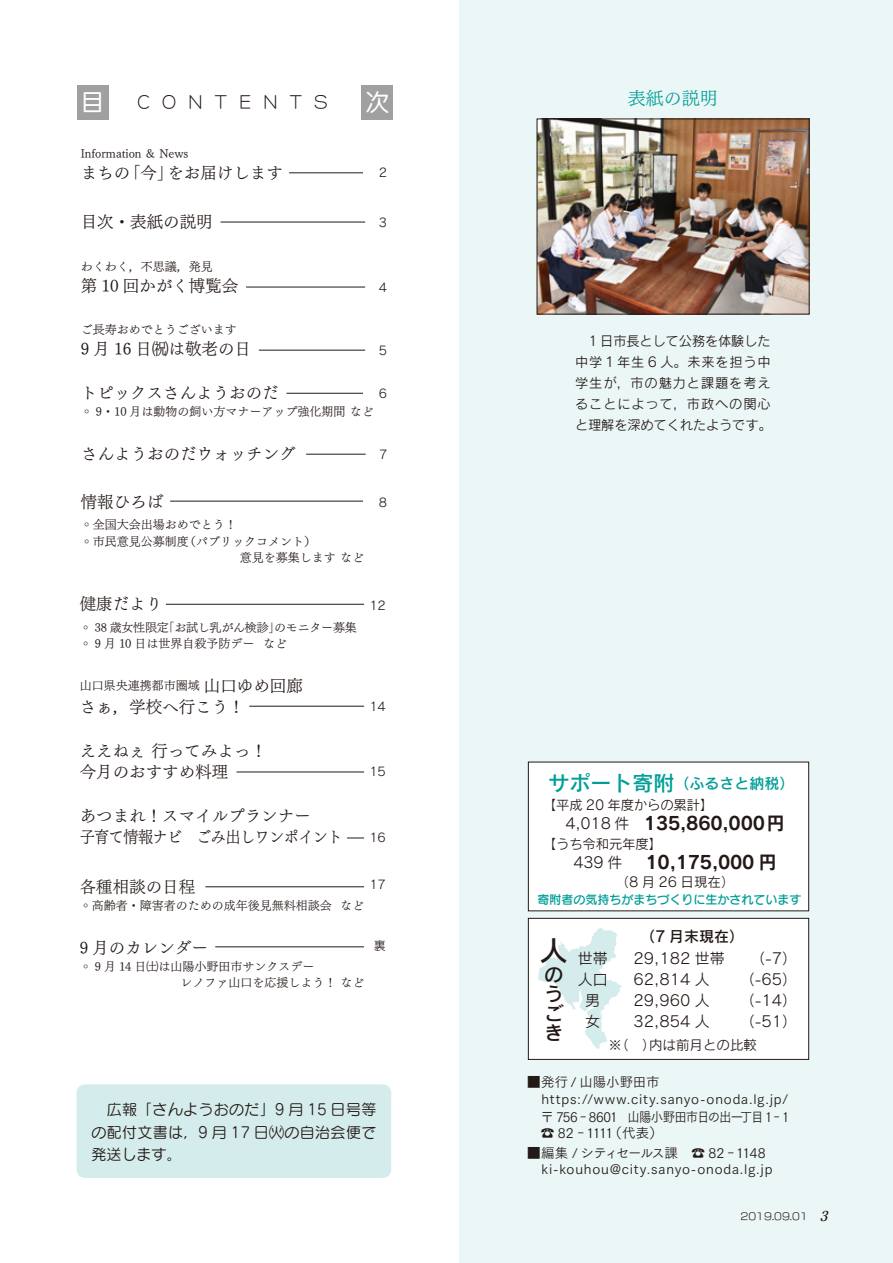
<style>
.page{position:relative;width:893px;height:1263px;background:#fff}
.page>*{position:absolute;margin:0;border:0;box-sizing:border-box;transform-origin:0 0}
.t1{font:28.5px "Rodin Pro N DB";color:#231916}
.t2{font:24px "Anito Std M";color:#fff}
.t3{font:19.5px/19.5px "Rodin Pro N DB";color:#231916}
.t4{font:18px "Rodin Pro B";letter-spacing:-.01em;color:#231916}
.t5{font:18px "Tsuku Min Pro LB";color:#009e97}
.t6{font:16.5px "Tsuku Min Pro LB";color:#231916}
.t7{font:16.5px "Tsuku Min Pro LB";letter-spacing:-.04em;color:#231916;scale:.92 1}
.t8{font:16.5px "Anito Std L";letter-spacing:.735em;color:#231916}
.t9{font:15px "Rodin Pro N M";color:#231916}
.t10{font:15px/22.5px "Seurat Pro M";letter-spacing:.025em;color:#231916;text-align:justify}
.t11{font:15px "Rodin Pro N DB";color:#009e97}
.t12{font:15px "Rodin Pro N DB";color:#231916}
.t13{font:15px "Rodin Pro M";color:#231916}
.t14{font:13.5px/21px "Rodin Pro M";color:#231916;text-align:justify}
.t15{font:13.5px "Tsuku Go Pro R";letter-spacing:.06em;color:#231916}
.t16{font:13.5px "Tsuku Go Pro R";letter-spacing:-.065em;color:#231916;scale:.96 1}
.t17{font:13.5px "Tsuku Go Pro R";letter-spacing:-.08em;color:#231916}
.t18{font:13.5px "Tsuku Go Pro R";letter-spacing:.03em;color:#231916}
.t19{font:13.5px "Rodin Pro N M";color:#231916}
.t20{font:13.5px "Tsuku Go Pro R";letter-spacing:-.015em;color:#231916}
.t21{font:12px "Tsuku Min Pro LB";color:#231916}
.t22{font:12px "Tsuku Min Pro LB";letter-spacing:-.02em;color:#231916}
.t23{font:12px "Seurat Pro N DB";color:#009e97}
.t24{font:12px "Rodin Pro M";color:#231916}
.t25{font:9.75px "New Rodin Pro M";color:#231916}
.s1{font-size:16.5px}
.s2{font-size:21px}
.s3{font-family:"Rodin Pro M";font-size:15px}
.s4{font-family:"Matisse Eleganto Pro B";font-style:italic;font-size:13.5px}
</style>
<div class="page">
<div style="left:459px;top:0;width:434px;height:1263px;background:#ebf6f6"></div>
<div style="left:528px;top:918px;width:281px;height:141px;background:#fff"></div>
<div style="left:528px;top:918px;width:281px;height:142px;border:1px solid #231916"></div>
<div style="left:528px;top:762px;width:281px;height:149px;background:#fff"></div>
<div style="left:528px;top:762px;width:281px;height:149px;border:1px solid #231916"></div>
<img style="left:539px;top:121px;width:268px;height:191px">
<hr style="left:249px;top:706px;width:115px;height:1px;background:#231916">
<svg style="left:538px;top:928px;width:84px;height:121px"></svg>
<div style="left:77px;top:85px;width:31px;height:34px;background:#a0a0a1"></div>
<div style="left:361px;top:85px;width:32px;height:34px;background:#a0a0a1"></div>
<hr style="left:166px;top:604px;width:198px;height:1px;background:#231916">
<hr style="left:205px;top:886px;width:159px;height:1px;background:#231916">
<hr style="left:215px;top:946px;width:149px;height:1px;background:#231916">
<svg style="left:347px;top:838px;width:17px;height:1px"></svg>
<hr style="left:237px;top:772px;width:127px;height:1px;background:#231916">
<hr style="left:221px;top:222px;width:144px;height:1px;background:#231916">
<hr style="left:246px;top:287px;width:119px;height:1px;background:#231916">
<hr style="left:259px;top:350px;width:106px;height:1px;background:#231916">
<hr style="left:170px;top:501px;width:193px;height:1px;background:#231916">
<hr style="left:289px;top:173px;width:74px;height:1px;background:#231916">
<hr style="left:286px;top:393px;width:77px;height:1px;background:#231916">
<div style="left:77px;top:1084px;width:314px;height:94px;background:#d4eceb;border-radius:9px"></div>
<hr style="left:306px;top:454px;width:60px;height:1px;background:#231916">
<p class="t2" style="left:80px;top:87px;width:26px">目</p>
<p class="t8" style="left:137px;top:91px;width:192px">CONTENTS</p>
<p class="t2" style="left:365px;top:87px;width:25px">次</p>
<p class="t21" style="left:81px;top:143px;width:109px">Information &amp; News</p>
<p class="t6" style="left:81px;top:158px;width:204px">まちの「今」をお届けします</p>
<p class="t24" style="left:379px;top:165px;width:10px">2</p>
<p class="t6" style="left:81px;top:207px;width:134px">目次・表紙の説明</p>
<p class="t24" style="left:379px;top:214px;width:10px">3</p>
<p class="t21" style="left:81px;top:256px;width:134px">わくわく，不思議，発見</p>
<p class="t6" style="left:81px;top:270px;width:159px">第 10 回かがく博覧会</p>
<p class="t21" style="left:81px;top:319px;width:158px">ご長寿おめでとうございます</p>
<p class="t6" style="left:81px;top:334px;width:172px">9 月 16 日㈷は敬老の日</p>
<p class="t24" style="left:379px;top:279px;width:10px">4</p>
<p class="t24" style="left:379px;top:342px;width:10px">5</p>
<p class="t6" style="left:81px;top:378px;width:200px">トピックスさんようおのだ</p>
<p class="t21" style="left:81px;top:401px;width:295px">◦ 9・10 月は動物の飼い方マナーアップ強化期間 など</p>
<p class="t24" style="left:379px;top:385px;width:10px">6</p>
<p class="t6" style="left:81px;top:439px;width:216px">さんようおのだウォッチング</p>
<p class="t24" style="left:379px;top:446px;width:10px">7</p>
<p class="t6" style="left:81px;top:487px;width:84px">情報ひろば</p>
<p class="t21" style="left:81px;top:514px;width:158px">◦全国大会出場おめでとう！</p>
<p class="t21" style="left:81px;top:530px;width:237px">◦市民意見公募制度（パブリックコメント）</p>
<p class="t21" style="left:228px;top:547px;width:138px">　意見を募集します など</p>
<p class="t24" style="left:379px;top:495px;width:10px">8</p>
<p class="t6" style="left:80px;top:589px;width:84px">健康だより</p>
<p class="t22" style="left:80px;top:616px;width:279px">◦ 38 歳女性限定「お試し乳がん検診」のモニター募集</p>
<p class="t21" style="left:80px;top:633px;width:209px">◦ 9 月 10 日は世界自殺予防デー など</p>
<p class="t24" style="left:369px;top:598px;width:18px">12</p>
<p class="t21" style="left:80px;top:675px;width:225px">山口県央連携都市圏域 <span class="s1">山口ゆめ回廊</span></p>
<p class="t6" style="left:80px;top:692px;width:166px">さぁ，学校へ行こう！</p>
<p class="t24" style="left:369px;top:698px;width:18px">14</p>
<p class="t6" style="left:80px;top:736px;width:189px">ええねぇ 行ってみよっ！</p>
<p class="t6" style="left:80px;top:757px;width:150px">今月のおすすめ料理</p>
<p class="t24" style="left:369px;top:764px;width:18px">15</p>
<p class="t6" style="left:80px;top:801px;width:232px">あつまれ！スマイルプランナー</p>
<p class="t7" style="left:80px;top:822px;width:287px">子育て情報ナビ　ごみ出しワンポイント</p>
<p class="t24" style="left:369px;top:830px;width:18px">16</p>
<p class="t6" style="left:80px;top:872px;width:117px">各種相談の日程</p>
<p class="t21" style="left:80px;top:894px;width:286px">◦高齢者・障害者のための成年後見無料相談会 など</p>
<p class="t24" style="left:369px;top:876px;width:18px">17</p>
<p class="t6" style="left:80px;top:933px;width:130px">9 月のカレンダー</p>
<p class="t21" style="left:80px;top:956px;width:236px">◦ 9 月 14 日㈯は山陽小野田市サンクスデー</p>
<p class="t21" style="left:168px;top:972px;width:198px">　レノファ山口を応援しよう！ など</p>
<p class="t24" style="left:374px;top:938px;width:13px">裏</p>
<p class="t10" style="left:91px;top:1098px;width:286px">　広報「さんようおのだ」9 月 15 日号等の配付文書は，9 月 17 日㈫の自治会便で発送します。</p>
<p class="t5" style="left:628px;top:82px;width:91px">表紙の説明</p>
<p class="t14" style="left:575px;top:330px;width:198px;text-indent:14px">1 日市長として公務を体験した中学１年生 6 人。未来を担う中学生が，市の魅力と課題を考えることによって，市政への関心と理解を深めてくれたようです。</p>
<p class="t11" style="left:549px;top:773px;width:247px"><span class="s2">サポート寄附</span>（ふるさと納税）</p>
<p class="t14" style="left:543px;top:794px;width:172px">【平成 20 年度からの累計】</p>
<p class="t4" style="left:565px;top:812px;width:221px"><span class="s3">4,018 件　</span>135,860,000円</p>
<p class="t14" style="left:543px;top:833px;width:121px">【うち令和元年度】</p>
<p class="t13" style="left:573px;top:853px;width:50px">439 件</p>
<p class="t4" style="left:645px;top:851px;width:133px">10,175,000 円</p>
<p class="t14" style="left:615px;top:870px;width:121px">（8 月 26 日現在）</p>
<p class="t23" style="left:537px;top:892px;width:265px">寄附者の気持ちがまちづくりに生かされています</p>
<p class="t1" style="left:540px;top:932px;width:29px">人</p>
<p class="t3" style="left:544px;top:964px;width:21px">のうごき</p>
<p class="t12" style="left:640px;top:926px;width:106px">（7 月末現在）</p>
<p class="t9" style="left:578px;top:948px;width:31px">世帯</p>
<p class="t9" style="left:634px;top:948px;width:93px">29,182 世帯</p>
<p class="t9" style="left:750px;top:948px;width:49px">（-7）</p>
<p class="t9" style="left:578px;top:969px;width:31px">人口</p>
<p class="t9" style="left:634px;top:969px;width:78px">62,814 人</p>
<p class="t9" style="left:740px;top:969px;width:59px">（-65）</p>
<p class="t9" style="left:585px;top:991px;width:16px">男</p>
<p class="t9" style="left:634px;top:991px;width:78px">29,960 人</p>
<p class="t9" style="left:740px;top:991px;width:59px">（-14）</p>
<p class="t9" style="left:585px;top:1012px;width:16px">女</p>
<p class="t9" style="left:634px;top:1012px;width:78px">32,854 人</p>
<p class="t9" style="left:740px;top:1012px;width:59px">（-51）</p>
<p class="t19" style="left:608px;top:1036px;width:150px">※（　）内は前月との比較</p>
<p class="t20" style="left:527px;top:1071px;width:134px">■発行 / 山陽小野田市</p>
<p class="t15" style="left:527px;top:1087px;width:262px">　https://www.city.sanyo-onoda.lg.jp/</p>
<p class="t16" style="left:541px;top:1105px;width:260px">〒 756‐8601 山陽小野田市日の出一丁目 1‐1</p>
<p class="t18" style="left:527px;top:1122px;width:137px">　☎ 82‐1111（代表）</p>
<p class="t17" style="left:527px;top:1141px;width:240px">■編集 / シティセールス課　☎ 82‐1148</p>
<p class="t15" style="left:527px;top:1158px;width:247px">　ki-kouhou@city.sanyo-onoda.lg.jp</p>
<p class="t25" style="left:740px;top:1208px;width:93px">2019.09.01 <span class="s4">3</span></p>
</div>
